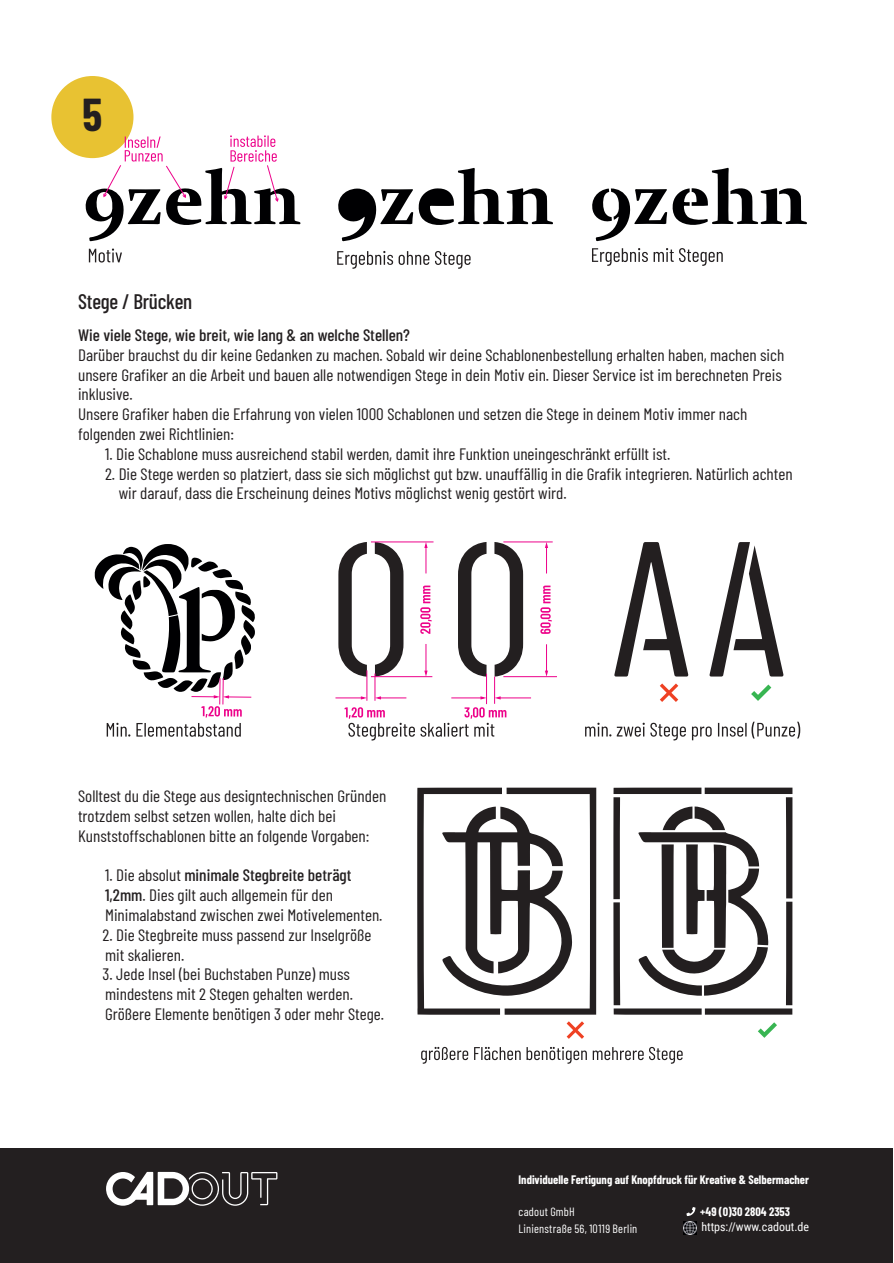
<style>
.page{position:relative;width:894px;height:1263px;background:#fff}
.page>*{position:absolute;margin:0;border:0;box-sizing:border-box;transform-origin:0 0}
.t1{font:700 45px "Barlow Condensed";color:#231f20}
.t2{font:500 21px "Barlow Condensed";letter-spacing:-.01em;color:#231f20}
.t3{font:16.5px/19.8px "Barlow Condensed";color:#231f20;scale:1.04 1}
.t4{font:500 16.5px "Barlow Condensed";color:#231f20;scale:1.04 1}
.t5{font:700 12px "Barlow Condensed";color:#fff}
.t6{font:12px/17px "Barlow Condensed";letter-spacing:.02em;color:#fff}
.t7{font:12px "Roboto Condensed";color:#fff}
.s1{font-weight:500}
</style>
<div class="page">
<div style="left:0;top:1148px;width:893px;height:115px;background:#231f20"></div>
<svg style="left:106px;top:1172px;width:171px;height:34px"></svg>
<svg style="left:686px;top:1207px;width:9px;height:9px"></svg>
<img style="left:683px;top:1221px;width:14px;height:14px">
<div style="left:51px;top:76px;width:82px;height:82px;background:#e8c232;border-radius:50%"></div>
<hr style="left:503px;top:676px;width:54px;height:1px;background:#ed028a">
<hr style="left:503px;top:542px;width:50px;height:1px;background:#ed028a">
<svg style="left:545px;top:542px;width:3px;height:32px"></svg>
<hr style="left:546px;top:644px;width:1px;height:30px;background:#ed028a">
<svg style="left:545px;top:671px;width:3px;height:6px"></svg>
<svg style="left:540px;top:586px;width:12px;height:48px"></svg>
<hr style="left:498px;top:698px;width:33px;height:1px;background:#ed028a">
<svg style="left:710px;top:542px;width:73px;height:135px"></svg>
<svg style="left:614px;top:542px;width:74px;height:135px"></svg>
<svg style="left:751px;top:685px;width:20px;height:16px"></svg>
<svg style="left:660px;top:683px;width:18px;height:19px"></svg>
<svg style="left:95px;top:544px;width:160px;height:193px"></svg>
<svg style="left:335px;top:542px;width:188px;height:199px"></svg>
<svg style="left:585px;top:723px;width:26px;height:14px"></svg>
<svg style="left:617px;top:723px;width:69px;height:18px"></svg>
<svg style="left:692px;top:727px;width:20px;height:13px"></svg>
<svg style="left:718px;top:722px;width:82px;height:17px"></svg>
<svg style="left:338px;top:168px;width:215px;height:73px"></svg>
<svg style="left:592px;top:168px;width:215px;height:73px"></svg>
<svg style="left:89px;top:249px;width:33px;height:14px"></svg>
<svg style="left:592px;top:248px;width:56px;height:18px"></svg>
<svg style="left:654px;top:248px;width:69px;height:18px"></svg>
<svg style="left:337px;top:251px;width:56px;height:18px"></svg>
<svg style="left:399px;top:251px;width:30px;height:14px"></svg>
<svg style="left:435px;top:251px;width:36px;height:18px"></svg>
<svg style="left:83px;top:135px;width:217px;height:106px"></svg>
<svg style="left:758px;top:1022px;width:19px;height:16px"></svg>
<svg style="left:567px;top:1021px;width:17px;height:18px"></svg>
<svg style="left:421px;top:1047px;width:47px;height:17px"></svg>
<svg style="left:474px;top:1047px;width:47px;height:13px"></svg>
<svg style="left:527px;top:1047px;width:60px;height:17px"></svg>
<svg style="left:593px;top:1047px;width:90px;height:17px"></svg>
<svg style="left:417px;top:788px;width:179px;height:227px"></svg>
<svg style="left:613px;top:788px;width:179px;height:227px"></svg>
<h1 class="t1" style="left:83px;top:83px;width:21px">5</h1>
<p class="t2" style="left:78px;top:286px;width:116px">Stege / Brücken</p>
<p class="t4" style="left:78px;top:323px;width:321px">Wie viele Stege, wie breit, wie lang &amp; an welche Stellen?</p>
<p class="t3" style="left:78px;top:344px;width:681px">Darüber brauchst du dir keine Gedanken zu machen. Sobald wir deine Schablonenbestellung erhalten haben, machen sich unsere Grafiker an die Arbeit und bauen alle notwendigen Stege in dein Motiv ein. Dieser Service ist im berechneten Preis inklusive.<br>Unsere Grafiker haben die Erfahrung von vielen 1000 Schablonen und setzen die Stege in deinem Motiv immer nach folgenden zwei Richtlinien:</p>
<p class="t3" style="left:105px;top:443px;width:545px">1. Die Schablone muss ausreichend stabil werden, damit ihre Funktion uneingeschränkt erfüllt ist.</p>
<p class="t3" style="left:119px;top:463px;width:650px;text-indent:-14px">2. Die Stege werden so platziert, dass sie sich möglichst gut bzw. unauffällig in die Grafik integrieren. Natürlich achten wir darauf, dass die Erscheinung deines Motivs möglichst wenig gestört wird.</p>
<p class="t3" style="left:78px;top:785px;width:298px">Solltest du die Stege aus designtechnischen Gründen trotzdem selbst setzen wollen, halte dich bei<br>Kunststoffschablonen bitte an folgende Vorgaben:</p>
<p class="t3" style="left:105px;top:864px;width:268px">1. Die absolut <span class="s1">minimale Stegbreite beträgt<br>1,2mm</span>. Dies gilt auch allgemein für den<br>Minimalabstand zwischen zwei Motivelementen.</p>
<p class="t3" style="left:103px;top:924px;width:260px">2. Die Stegbreite muss passend zur Inselgröße mit skalieren.</p>
<p class="t3" style="left:102px;top:963px;width:272px">3. Jede Insel (bei Buchstaben Punze) muss mindestens mit 2 Stegen gehalten werden.<br>Größere Elemente benötigen 3 oder mehr Stege.</p>
<p class="t5" style="left:519px;top:1171px;width:292px">Individuelle Fertigung auf Knopfdruck für Kreative &amp; Selbermacher</p>
<p class="t5" style="left:700px;top:1203px;width:91px">+49 (0)30 2804 2353</p>
<p class="t7" style="left:701px;top:1219px;width:109px">https://www.cadout.de</p>
<p class="t6" style="left:519px;top:1202px;width:120px">cadout GmbH<br>Linienstraße 56, 10119 Berlin</p>
</div>
